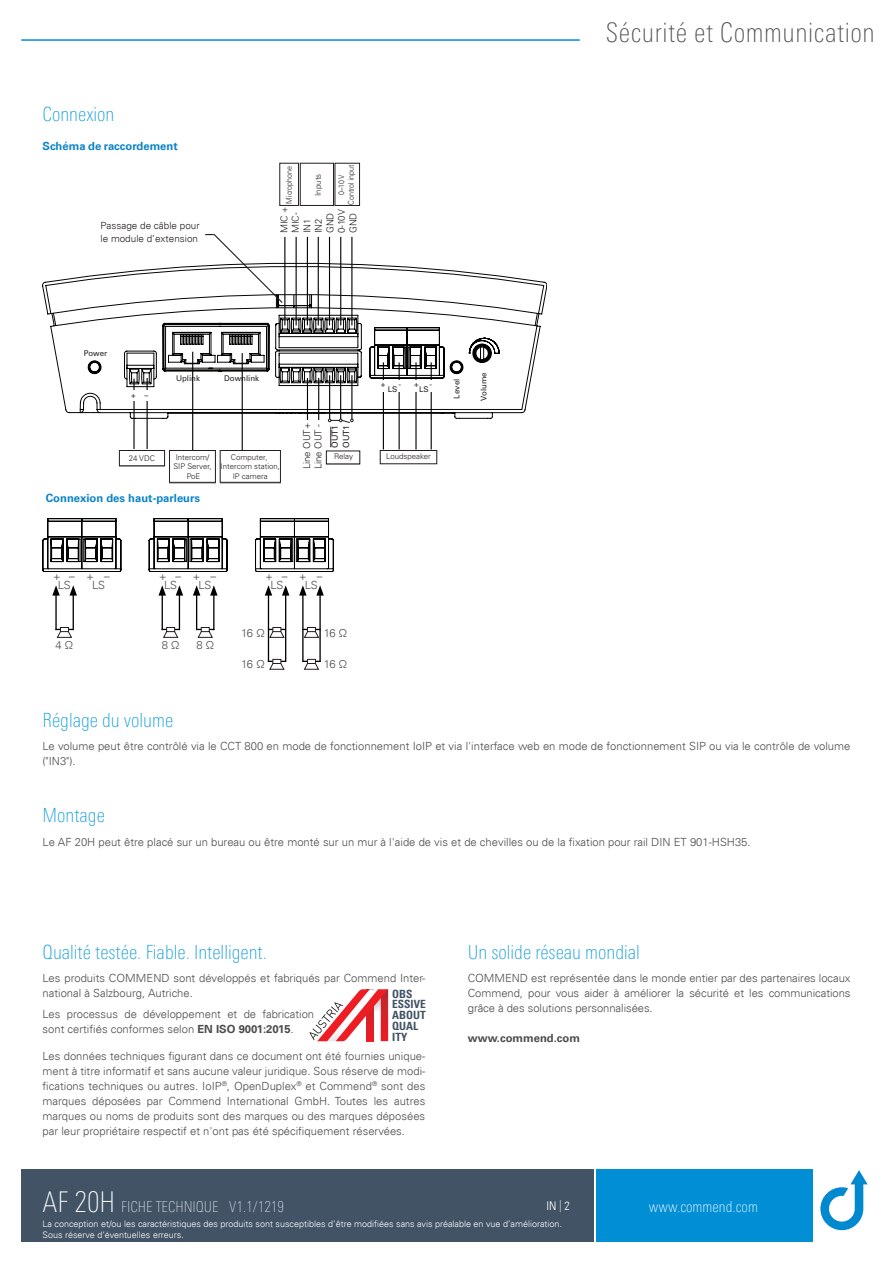
<style>
.page{position:relative;width:893px;height:1263px;background:#fff}
.page>*{position:absolute;margin:0;border:0;box-sizing:border-box;transform-origin:0 0}
.t1{font:100 condensed 27px "Univers Next Pro";letter-spacing:.02em;color:#4b4c4d}
.t2{font:100 condensed 19.5px "Univers Next Pro";color:#069ad9}
.t3{font:100 condensed 15px "Univers Next Pro";color:#d5dde2}
.t4{font:100 condensed 15px "Univers Next Pro";color:#fff}
.t5{font:12px "Univers Com 47 Light Cond";color:#fff}
.t6{font:11.4px/10.9px "Univers Com 67 Bold Cond";color:#425366}
.t7{font:300 11.25px/15px "Univers Com 45";color:#4b4c4d}
.t8{font:700 11.25px "Univers Com 65";color:#0c83c7}
.t9{font:700 11.25px "Univers Com 65";color:#4b4c4d}
.t10{font:300 9.9px/12.6px "Univers Com 45";color:#231f20}
.t11{font:300 9.6px/11.4px "Univers Com 45";color:#231f20}
.t12{font:300 9px/10.8px "Univers Com 45";color:#fff}
.t13{font:8.4px/11.1px "Univers Com 55 Roman";color:#231f20}
.t14{font:300 7.8px/9.4px "Univers Com 45";color:#231f20;text-align:center}
.t15{font:7.8px "Univers Com 55 Roman";color:#231f20}
.t16{font:300 7.8px/9.4px "Univers Com 45";color:#231f20;text-align:center;scale:.89 1}
.s1{font-family:"Univers Com 65";font-weight:700}
.s2{font-size:28.5px;color:#fff}
.s3{color:#d5dde2}
</style>
<div class="page">
<svg style="left:820px;top:1170px;width:48px;height:60px"></svg>
<svg style="left:309px;top:989px;width:79px;height:52px"></svg>
<div style="left:21px;top:1169px;width:573px;height:73px;background:#425366"></div>
<div style="left:596px;top:1169px;width:216px;height:73px;background:#008fd5"></div>
<hr style="left:21px;top:39px;width:559px;height:2px;background:#008fd5">
<div style="left:380px;top:450px;width:57px;height:14px;background:#fff;border:1px solid #231f20"></div>
<div style="left:280px;top:163px;width:19px;height:43px;border:1px solid #231f20"></div>
<div style="left:300px;top:163px;width:34px;height:43px;border:1px solid #231f20"></div>
<div style="left:335px;top:163px;width:25px;height:43px;border:1px solid #231f20"></div>
<div style="left:220px;top:455px;width:61px;height:29px;background:#434041"></div>
<div style="left:220px;top:450px;width:61px;height:32px;background:#fff;border:1px solid #231f20"></div>
<hr style="left:133px;top:379px;width:2px;height:70px;background:#000">
<hr style="left:147px;top:378px;width:1px;height:71px;background:#000">
<hr style="left:383px;top:362px;width:1px;height:87px;background:#000">
<hr style="left:399px;top:362px;width:1px;height:87px;background:#000">
<hr style="left:415px;top:362px;width:2px;height:87px;background:#000">
<hr style="left:431px;top:362px;width:1px;height:87px;background:#000">
<hr style="left:192px;top:352px;width:1px;height:98px;background:#000">
<hr style="left:242px;top:353px;width:1px;height:97px;background:#000">
<div style="left:119px;top:450px;width:46px;height:16px;background:#fff;border:1px solid #231f20"></div>
<div style="left:169px;top:455px;width:47px;height:29px;background:#3f3c3d"></div>
<div style="left:169px;top:450px;width:47px;height:32px;background:#fff;border:1px solid #231f20"></div>
<svg style="left:328px;top:419px;width:26px;height:28px"></svg>
<svg style="left:61px;top:387px;width:469px;height:32px"></svg>
<svg style="left:80px;top:393px;width:20px;height:17px"></svg>
<hr style="left:307px;top:378px;width:1px;height:42px;background:#000">
<hr style="left:318px;top:378px;width:1px;height:42px;background:#000">
<svg style="left:43px;top:234px;width:504px;height:153px"></svg>
<hr style="left:162px;top:593px;width:1px;height:37px;background:#000">
<svg style="left:158px;top:585px;width:8px;height:11px"></svg>
<hr style="left:196px;top:593px;width:1px;height:37px;background:#000">
<svg style="left:193px;top:585px;width:7px;height:11px"></svg>
<hr style="left:213px;top:593px;width:1px;height:37px;background:#000">
<svg style="left:210px;top:585px;width:8px;height:11px"></svg>
<hr style="left:179px;top:593px;width:1px;height:37px;background:#000">
<svg style="left:176px;top:585px;width:7px;height:11px"></svg>
<svg style="left:196px;top:627px;width:18px;height:10px"></svg>
<svg style="left:162px;top:627px;width:18px;height:10px"></svg>
<svg style="left:43px;top:518px;width:78px;height:54px"></svg>
<svg style="left:149px;top:518px;width:78px;height:54px"></svg>
<svg style="left:255px;top:518px;width:79px;height:54px"></svg>
<hr style="left:55px;top:593px;width:2px;height:37px;background:#000">
<svg style="left:52px;top:585px;width:8px;height:11px"></svg>
<hr style="left:73px;top:593px;width:1px;height:37px;background:#000">
<svg style="left:70px;top:585px;width:7px;height:11px"></svg>
<svg style="left:55px;top:627px;width:18px;height:10px"></svg>
<hr style="left:268px;top:593px;width:1px;height:69px;background:#000">
<svg style="left:265px;top:585px;width:7px;height:11px"></svg>
<hr style="left:302px;top:593px;width:2px;height:69px;background:#000">
<svg style="left:299px;top:585px;width:8px;height:11px"></svg>
<hr style="left:319px;top:593px;width:2px;height:69px;background:#000">
<svg style="left:316px;top:585px;width:8px;height:11px"></svg>
<hr style="left:285px;top:593px;width:1px;height:69px;background:#000">
<svg style="left:282px;top:585px;width:7px;height:11px"></svg>
<svg style="left:303px;top:659px;width:18px;height:10px"></svg>
<svg style="left:269px;top:659px;width:16px;height:10px"></svg>
<svg style="left:303px;top:627px;width:18px;height:10px"></svg>
<svg style="left:269px;top:627px;width:16px;height:10px"></svg>
<h2 class="t2" style="left:43px;top:103px;width:73px">Connexion</h2>
<p class="t8" style="left:43px;top:140px;width:137px">Schéma de raccordement</p>
<p class="t10" style="left:101px;top:220px;width:101px">Passage de câble pour le module d’extension</p>
<p class="t16" style="left:284px;top:203px;width:44px;rotate:-90deg">Microphone</p>
<p class="t14" style="left:313px;top:196px;width:23px;rotate:-90deg">Inputs</p>
<p class="t16" style="left:337px;top:205px;width:47px;rotate:-90deg">0–10 V<br>Control input</p>
<p class="t11" style="left:278px;top:233px;width:29px;rotate:-90deg">MIC +<br>MIC-<br>IN1<br>IN2<br>GND<br>0-10V<br>GND</p>
<p class="t15" style="left:84px;top:349px;width:25px">Power</p>
<p class="t15" style="left:131px;top:390px;width:19px">+ –</p>
<p class="t15" style="left:176px;top:374px;width:25px">Uplink</p>
<p class="t15" style="left:224px;top:374px;width:36px">Downlink</p>
<p class="t14" style="left:129px;top:453px;width:28px">24 VDC</p>
<p class="t14" style="left:173px;top:452px;width:40px">Intercom/<br>SIP Server,<br>PoE</p>
<p class="t11" style="left:301px;top:469px;width:48px;rotate:-90deg">Line OUT+<br>Line OUT -</p>
<p class="t13" style="left:329px;top:448px;width:24px;rotate:-90deg">OUT1<br>OUT1</p>
<p class="t14" style="left:224px;top:453px;width:55px">PC / Terminals /</p>
<p class="t14" style="left:334px;top:452px;width:20px">Relay</p>
<p class="t14" style="left:224px;top:463px;width:39px">IP- Kamera</p>
<p class="t14" style="left:221px;top:452px;width:61px">Computer,<br>Intercom station,<br>IP camera</p>
<p class="t8" style="left:46px;top:492px;width:156px">Connexion des haut-parleurs</p>
<p class="t7" style="left:92px;top:572px;width:19px;line-height:8.6px;text-indent:-39px">+– +–<br>LS</p>
<p class="t7" style="left:58px;top:577px;width:14px">LS</p>
<p class="t7" style="left:199px;top:572px;width:19px;line-height:8.6px;text-indent:-39px">+– +–<br>LS</p>
<p class="t7" style="left:164px;top:577px;width:14px">LS</p>
<p class="t7" style="left:305px;top:572px;width:19px;line-height:8.6px;text-indent:-39px">+– +–<br>LS</p>
<p class="t7" style="left:271px;top:577px;width:14px">LS</p>
<p class="t7" style="left:56px;top:637px;width:19px">4 Ω</p>
<p class="t7" style="left:162px;top:637px;width:19px">8 Ω</p>
<p class="t7" style="left:196px;top:637px;width:19px">8 Ω</p>
<p class="t7" style="left:241px;top:625px;width:25px">16 Ω</p>
<p class="t7" style="left:324px;top:625px;width:25px">16 Ω</p>
<p class="t7" style="left:241px;top:657px;width:25px">16 Ω</p>
<p class="t7" style="left:324px;top:657px;width:25px">16 Ω</p>
<p class="t15" style="left:381px;top:379px;width:6px">+</p>
<p class="t15" style="left:398px;top:379px;width:22px">- +</p>
<p class="t15" style="left:430px;top:379px;width:4px">-</p>
<p class="t15" style="left:388px;top:384px;width:11px">LS</p>
<p class="t15" style="left:419px;top:384px;width:11px">LS</p>
<p class="t14" style="left:386px;top:452px;width:46px">Loudspeaker</p>
<p class="t15" style="left:452px;top:399px;width:21px;rotate:-90deg">Level</p>
<p class="t15" style="left:479px;top:401px;width:30px;rotate:-90deg">Volume</p>
<h1 class="t1" style="left:606px;top:17px;width:270px">Sécurité et Communication</h1>
<h2 class="t2" style="left:43px;top:709px;width:132px">Réglage du volume</h2>
<p class="t7" style="left:43px;top:738px;width:809px">Le volume peut être contrôlé via le CCT 800 en mode de fonctionnement IoIP et via l'interface web en mode de fonctionnement SIP ou via le contrôle de volume ("IN3").</p>
<h2 class="t2" style="left:43px;top:804px;width:64px">Montage</h2>
<p class="t7" style="left:43px;top:834px;width:710px">Le AF 20H peut être placé sur un bureau ou être monté sur un mur à l'aide de vis et de chevilles ou de la fixation pour rail DIN ET 901-HSH35.</p>
<h2 class="t2" style="left:43px;top:941px;width:226px">Qualité testée. Fiable. Intelligent.</h2>
<p class="t7" style="left:43px;top:971px;width:384px">Les produits COMMEND sont développés et fabriqués par Commend Inter&shy;national à Salzbourg, Autriche.</p>
<p class="t7" style="left:43px;top:1007px;width:273px">Les processus de développement et de fabrication sont certifiés conformes selon <span class="s1">EN ISO 9001:2015</span>.</p>
<p class="t7" style="left:43px;top:1049px;width:384px;text-align:justify">Les données techniques figurant dans ce document ont été fournies unique&shy;ment à titre informatif et sans aucune valeur juridique. Sous réserve de modi&shy;fications techniques ou autres. IoIP<sup>®</sup>, OpenDuplex<sup>®</sup> et Commend<sup>®</sup> sont des marques déposées par Commend International GmbH. Toutes les autres marques ou noms de produits sont des marques ou des marques déposées par leur propriétaire respectif et n'ont pas été spécifiquement réservées.</p>
<p class="t6" style="left:392px;top:988px;width:35px">OBS<br>ESSIVE<br>ABOUT<br>QUAL<br>ITY</p>
<h3 class="t3" style="left:43px;top:1198px;width:243px"><span class="s2">AF 20H</span> FICHE TECHNIQUE V1.1/1219</h3>
<h2 class="t2" style="left:468px;top:941px;width:174px">Un solide réseau mondial</h2>
<p class="t7" style="left:468px;top:971px;width:384px;text-align:justify">COMMEND est représentée dans le monde entier par des partenaires locaux Commend, pour vous aider à améliorer la sécurité et les communications grâce à des solutions personnalisées.</p>
<p class="t9" style="left:468px;top:1031px;width:114px">www.commend.com</p>
<p class="t5" style="left:546px;top:1198px;width:25px">IN <span class="s3">|</span> 2</p>
<h3 class="t4" style="left:649px;top:1198px;width:111px">www.commend.com</h3>
<p class="t12" style="left:43px;top:1218px;width:521px">La conception et/ou les caractéristiques des produits sont susceptibles d’être modifiées sans avis préalable en vue d’amélioration.<br>Sous réserve d’éventuelles erreurs.</p>
</div>
